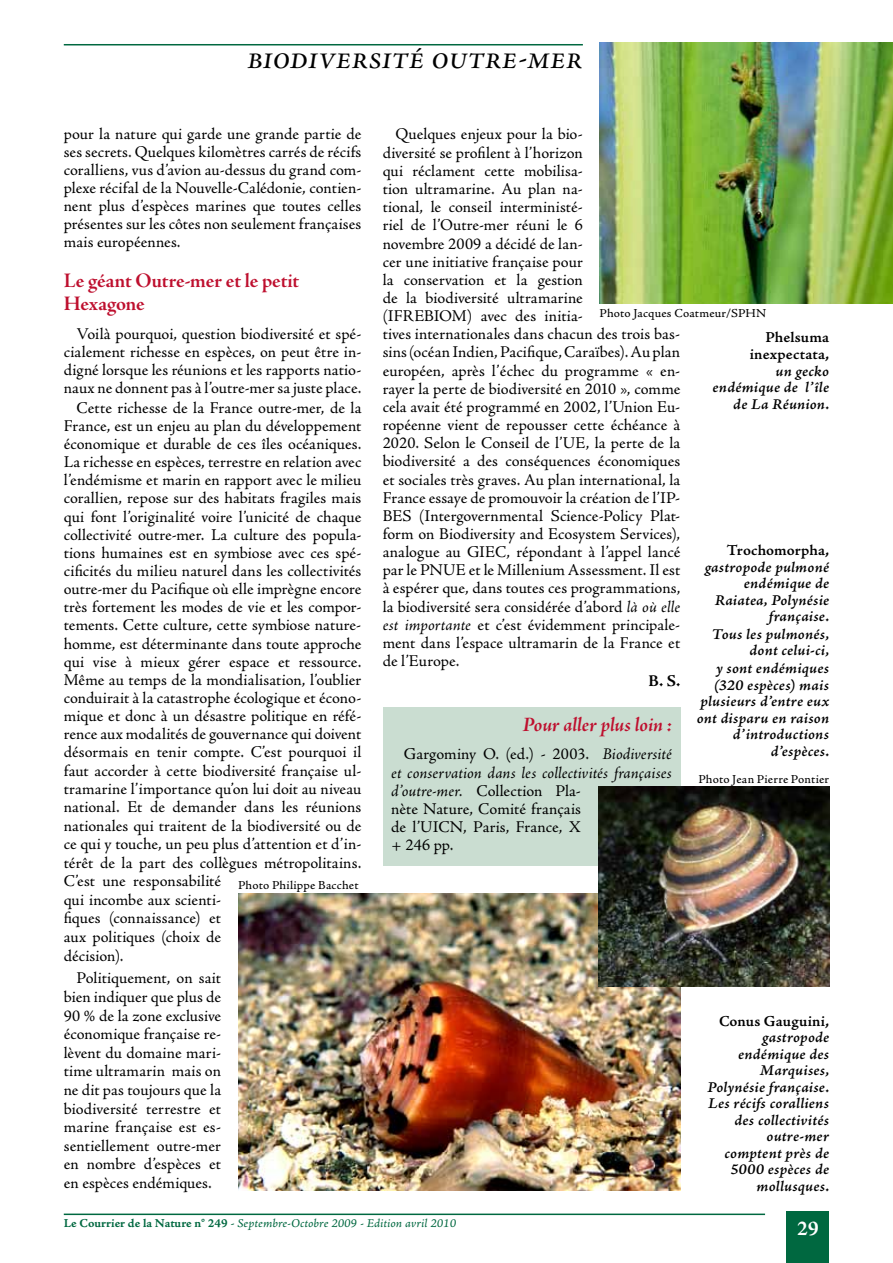
<style>
.page{position:relative;width:893px;height:1263px;background:#fff}
.page>*{position:absolute;margin:0;border:0;box-sizing:border-box;transform-origin:0 0}
.t1{font:36px "Adobe Jenson Pro It Subh";color:#000}
.t2{font:21px/23.1px "Adobe Jenson Pro Bold Subh";letter-spacing:-.005em;color:#be0f2e}
.t3{font:21px "Adobe Jenson Pro Bold It Subh";color:#be0f2e}
.t4{font:700 21px "Adobe Jenson Pro";color:#fff}
.t5{font:16.5px/18.1px "Adobe Jenson Pro";letter-spacing:.005em;color:#000}
.t6{font:700 16.5px "Adobe Jenson Pro";color:#000}
.t7{font:15px/16.8px "Adobe Jenson Pro Semibold It Capt";letter-spacing:.01em;color:#000;text-align:right}
.t8{font:15px/16.5px "Adobe Jenson Pro Semibold Capt";letter-spacing:.01em;color:#000;text-align:right}
.t9{font:12px "Adobe Jenson Pro Capt";letter-spacing:.01em;color:#000}
.t10{font:12px "Adobe Jenson Pro It Capt";color:#006840}
.s1{font-style:italic}
.s2{font-family:"Adobe Jenson Pro Bold Capt"}
.s3{font-family:"Adobe Jenson Pro Capt"}
</style>
<div class="page">
<hr style="left:64px;top:1213px;width:701px;height:2px;background:#006840">
<div style="left:786px;top:1212px;width:43px;height:51px;background:#006840"></div>
<div style="left:383px;top:707px;width:297px;height:159px;background:#caddd1"></div>
<hr style="left:64px;top:44px;width:519px;height:1px;background:#006840">
<img style="left:238px;top:893px;width:442px;height:298px">
<img style="left:598px;top:787px;width:231px;height:199px">
<img style="left:600px;top:43px;width:293px;height:261px">
<h1 class="t1" style="left:247px;top:37px;width:337px">biodiversité outre-mer</h1>
<p class="t5" style="left:64px;top:126px;width:299px;text-align:justify">pour la nature qui garde une grande partie de ses secrets. Quelques kilomètres carrés de récifs coralliens, vus d’avion au-dessus du grand com&shy;plexe récifal de la Nouvelle-Calédonie, contien&shy;nent plus d’espèces marines que toutes celles présentes sur les côtes non seulement françaises mais européennes.</p>
<p class="t2" style="left:64px;top:269px;width:237px">Le géant Outre-mer et le petit<br>Hexagone</p>
<p class="t5" style="left:77px;top:325px;width:286px">Voilà pourquoi, question biodiversité et spé-</p>
<p class="t5" style="left:64px;top:343px;width:299px">cialement richesse en espèces, on peut être in-</p>
<p class="t5" style="left:64px;top:361px;width:299px">digné lorsque les réunions et les rapports natio-</p>
<p class="t5" style="left:64px;top:379px;width:299px">naux ne donnent pas à l’outre-mer sa juste place.</p>
<p class="t5" style="left:77px;top:399px;width:286px">Cette richesse de la France outre-mer, de la</p>
<p class="t5" style="left:64px;top:417px;width:299px">France, est un enjeu au plan du développement</p>
<p class="t5" style="left:64px;top:435px;width:299px">économique et durable de ces îles océaniques.</p>
<p class="t5" style="left:64px;top:453px;width:299px">La richesse en espèces, terrestre en relation avec</p>
<p class="t5" style="left:64px;top:471px;width:299px">l’endémisme et marin en rapport avec le milieu</p>
<p class="t5" style="left:64px;top:489px;width:299px">corallien, repose sur des habitats fragiles mais</p>
<p class="t5" style="left:64px;top:508px;width:299px">qui font l’originalité voire l’unicité de chaque</p>
<p class="t5" style="left:64px;top:526px;width:299px">collectivité outre-mer. La culture des popula-</p>
<p class="t5" style="left:64px;top:544px;width:299px">tions humaines est en symbiose avec ces spé-</p>
<p class="t5" style="left:64px;top:562px;width:299px">cificités du milieu naturel dans les collectivités</p>
<p class="t5" style="left:64px;top:580px;width:299px">outre-mer du Pacifique où elle imprègne encore</p>
<p class="t5" style="left:64px;top:598px;width:299px">très fortement les modes de vie et les compor-</p>
<p class="t5" style="left:64px;top:616px;width:299px">tements. Cette culture, cette symbiose nature-</p>
<p class="t5" style="left:64px;top:635px;width:299px">homme, est déterminante dans toute approche</p>
<p class="t5" style="left:64px;top:653px;width:299px">qui vise à mieux gérer espace et ressource.</p>
<p class="t5" style="left:64px;top:671px;width:299px">Même au temps de la mondialisation, l’oublier</p>
<p class="t5" style="left:64px;top:689px;width:299px">conduirait à la catastrophe écologique et écono-</p>
<p class="t5" style="left:64px;top:707px;width:299px">mique et donc à un désastre politique en réfé-</p>
<p class="t5" style="left:64px;top:725px;width:299px">rence aux modalités de gouvernance qui doivent</p>
<p class="t5" style="left:64px;top:743px;width:299px">désormais en tenir compte. C’est pourquoi il</p>
<p class="t5" style="left:64px;top:762px;width:299px">faut accorder à cette biodiversité française ul-</p>
<p class="t5" style="left:64px;top:780px;width:299px">tramarine l’importance qu’on lui doit au niveau</p>
<p class="t5" style="left:64px;top:798px;width:299px">national. Et de demander dans les réunions</p>
<p class="t5" style="left:64px;top:817px;width:299px">nationales qui traitent de la biodiversité ou de</p>
<p class="t5" style="left:64px;top:835px;width:299px">ce qui y touche, un peu plus d’attention et d’in-</p>
<p class="t5" style="left:64px;top:854px;width:299px">térêt de la part des collègues métropolitains.</p>
<p class="t5" style="left:64px;top:872px;width:159px">C’est une responsabilité</p>
<p class="t5" style="left:64px;top:891px;width:159px">qui incombe aux scienti-</p>
<p class="t5" style="left:64px;top:909px;width:159px">fiques (connaissance) et</p>
<p class="t5" style="left:64px;top:928px;width:159px">aux politiques (choix de</p>
<p class="t5" style="left:64px;top:947px;width:61px">décision).</p>
<p class="t5" style="left:64px;top:969px;width:159px;line-height:18.6px;text-align:justify;text-indent:13px">Politiquement, on sait bien indiquer que plus de 90 % de la zone exclusive économique française re&shy;lèvent du domaine mari&shy;time ultramarin mais on ne dit pas toujours que la biodiversité terrestre et marine française est es&shy;sentiellement outre-mer en nombre d’espèces et en espèces endémiques.</p>
<p class="t9" style="left:238px;top:877px;width:122px">Photo Philippe Bacchet</p>
<p class="t5" style="left:383px;top:126px;width:299px;text-indent:13px">Quelques enjeux pour la bio-<br>diversité se profilent à l’horizon<br>qui réclament cette mobilisa-<br>tion ultramarine. Au plan na-<br>tional, le conseil interministé-<br>riel de l’Outre-mer réuni le 6<br>novembre 2009 a décidé de lan-<br>cer une initiative française pour<br>la conservation et la gestion<br>de la biodiversité ultramarine<br>(IFREBIOM) avec des initia-<br>tives internationales dans chacun des trois bas&shy;sins (océan Indien, Pacifique, Caraïbes). Au plan européen, après l’échec du programme « en&shy;rayer la perte de biodiversité en 2010 », comme cela avait été programmé en 2002, l’Union Eu&shy;ropéenne vient de repousser cette échéance à 2020. Selon le Conseil de l’UE, la perte de la biodiversité a des conséquences économiques et sociales très graves. Au plan international, la France essaye de promouvoir la création de l’IP-BES (Intergovernmental Science-Policy Plat&shy;form on Biodiversity and Ecosystem Services), analogue au GIEC, répondant à l’appel lancé par le PNUE et le Millenium Assessment. Il est à espérer que, dans toutes ces programmations, la biodiversité sera considérée d’abord <span class="s1">là où elle est importante</span> et c’est évidemment principale&shy;ment dans l’espace ultramarin de la France et de l’Europe.</p>
<p class="t6" style="left:648px;top:672px;width:33px">B. S.</p>
<p class="t9" style="left:600px;top:306px;width:168px">Photo Jacques Coatmeur/SPHN</p>
<p class="t8" style="left:750px;top:330px;width:81px">Phelsuma inexpectata,</p>
<p class="t7" style="left:712px;top:363px;width:118px">un gecko endémique de l’île de La Réunion.</p>
<p class="t8" style="left:727px;top:543px;width:104px">Trochomorpha,</p>
<p class="t7" style="left:697px;top:559px;width:134px">gastropode pulmoné endémique de<br>Raiatea, Polynésie française.<br>Tous les pulmonés, dont celui-ci,<br>y sont endémiques (320 espèces) mais plusieurs d’entre eux ont disparu en raison d’introductions d’espèces.</p>
<p class="t3" style="left:523px;top:712px;width:150px">Pour aller plus loin :</p>
<p class="t5" style="left:391px;top:745px;width:282px;text-indent:13px">Gargominy O. (ed.) - 2003. <span class="s1">Biodiversité et conservation dans les collectivités françaises d’outre-mer.</span> Collection Pla-<br>nète Nature, Comité français<br>de l’UICN, Paris, France, X<br>+ 246 pp.</p>
<p class="t9" style="left:698px;top:772px;width:132px">Photo Jean Pierre Pontier</p>
<p class="t8" style="left:719px;top:1013px;width:112px">Conus Gauguini,</p>
<p class="t7" style="left:707px;top:1030px;width:123px">gastropode endémique des<br>Marquises,<br>Polynésie française.<br>Les récifs coralliens des collectivités outre-mer comptent près de<br>5000 espèces de mollusques.</p>
<p class="t10" style="left:64px;top:1216px;width:394px"><span class="s2">Le Courrier de la Nature n° 249</span> <span class="s3">-</span> Septembre-Octobre 2009 - Edition avril 2010</p>
<p class="t4" style="left:797px;top:1216px;width:24px">29</p>
</div>
